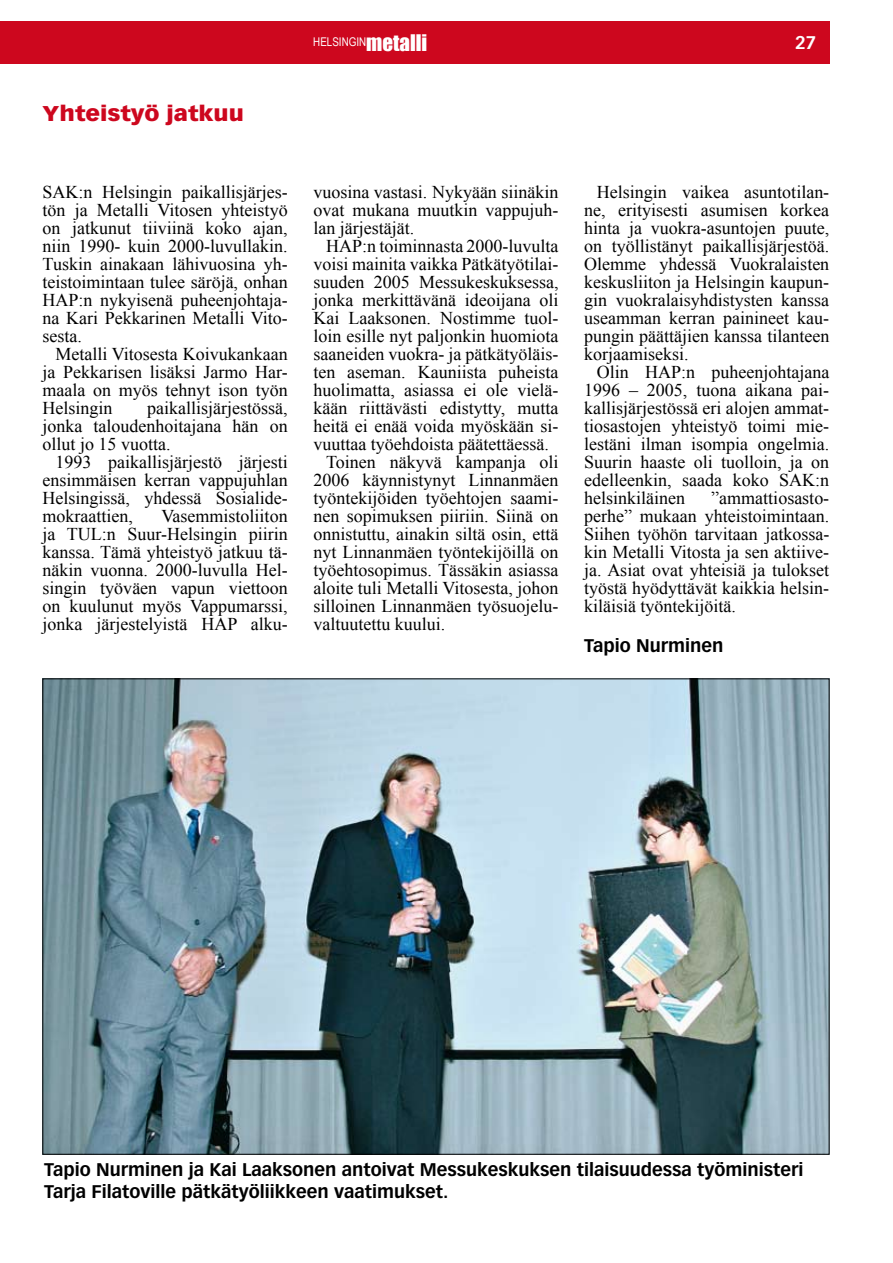
<style>
.page{position:relative;width:893px;height:1263px;background:#fff}
.page>*{position:absolute;margin:0;border:0;box-sizing:border-box;transform-origin:0 0}
.t1{font:900 21px "Vectora LT Std";color:#cd071e;scale:1.11 1}
.t2{font:18px/18px "Times New Roman";color:#000;text-align:justify}
.t3{font:700 18px/21.6px "Vectora LT Std";color:#000}
.t4{font:700 18px "Vectora LT Std";color:#fff}
.t5{font:12px "Arial Narrow";color:#fff}
.s1{font-family:"Impact";font-size:21px}
</style>
<div class="page">
<div style="left:0;top:21px;width:829px;height:43px;background:#cd071e"></div>
<img style="left:45px;top:681px;width:782px;height:471px">
<p class="t1" style="left:43px;top:100px;width:183px">Yhteistyö jatkuu</p>
<p class="t2" style="left:43px;top:183px;width:247px">SAK:n Helsingin paikallisjärjes&shy;tön ja Metalli Vitosen yhteistyö on jatkunut tiiviinä koko ajan, niin 1990- kuin 2000-luvullakin.<br>Tuskin ainakaan lähivuosina yh&shy;teistoimintaan tulee säröjä, onhan HAP:n nykyisenä puheenjohtaja&shy;na Kari Pekkarinen Metalli Vito&shy;sesta.</p>
<p class="t2" style="left:43px;top:345px;width:247px;text-indent:13px">Metalli Vitosesta Koivukankaan ja Pekkarisen lisäksi Jarmo Har&shy;maala on myös tehnyt ison työn Helsingin</p>
<p class="t2" style="left:43px;top:399px;width:247px;text-indent:105px">paikallisjärjestössä, jonka taloudenhoitajana hän on ollut jo 15 vuotta.</p>
<p class="t2" style="left:43px;top:453px;width:247px;text-indent:13px">1993 paikallisjärjestö järjesti ensimmäisen kerran vappujuhlan Helsingissä, yhdessä Sosialide&shy;mokraattien,</p>
<p class="t2" style="left:43px;top:507px;width:247px;text-indent:119px">Vasemmistoliiton ja TUL:n Suur-Helsingin piirin kanssa. Tämä yhteistyö jatkuu tä&shy;näkin vuonna. 2000-luvulla Hel&shy;singin työväen vapun viettoon on kuulunut myös Vappumarssi, jonka järjestelyistä HAP alku-</p>
<p class="t5" style="left:313px;top:33px;width:116px">HELSINGIN<span class="s1">metalli</span></p>
<p class="t4" style="left:795px;top:32px;width:23px">27</p>
<p class="t2" style="left:313px;top:183px;width:247px">vuosina vastasi. Nykyään siinäkin ovat mukana muutkin vappujuh&shy;lan järjestäjät.</p>
<p class="t2" style="left:326px;top:237px;width:234px">HAP:n toiminnasta 2000-luvulta</p>
<p class="t2" style="left:313px;top:255px;width:247px">voisi mainita vaikka Pätkätyötilai-</p>
<p class="t2" style="left:313px;top:273px;width:247px">suuden 2005 Messukeskuksessa,</p>
<p class="t2" style="left:313px;top:291px;width:247px">jonka merkittävänä ideoijana oli</p>
<p class="t2" style="left:313px;top:309px;width:247px">Kai Laaksonen. Nostimme tuol-</p>
<p class="t2" style="left:313px;top:327px;width:247px">loin esille nyt paljonkin huomiota</p>
<p class="t2" style="left:313px;top:345px;width:247px">saaneiden vuokra- ja pätkätyöläis-</p>
<p class="t2" style="left:313px;top:363px;width:247px">ten aseman. Kauniista puheista</p>
<p class="t2" style="left:313px;top:381px;width:247px">huolimatta, asiassa ei ole vielä-</p>
<p class="t2" style="left:313px;top:399px;width:247px">kään riittävästi edistytty, mutta</p>
<p class="t2" style="left:313px;top:417px;width:247px">heitä ei enää voida myöskään si-</p>
<p class="t2" style="left:313px;top:435px;width:237px">vuuttaa työehdoista päätettäessä.</p>
<p class="t2" style="left:326px;top:453px;width:234px">Toinen näkyvä kampanja oli</p>
<p class="t2" style="left:313px;top:471px;width:247px">2006 käynnistynyt Linnanmäen</p>
<p class="t2" style="left:313px;top:489px;width:247px">työntekijöiden työehtojen saami-</p>
<p class="t2" style="left:313px;top:507px;width:247px">nen sopimuksen piiriin. Siinä on</p>
<p class="t2" style="left:313px;top:525px;width:247px">onnistuttu, ainakin siltä osin, että</p>
<p class="t2" style="left:313px;top:543px;width:247px">nyt Linnanmäen työntekijöillä on</p>
<p class="t2" style="left:313px;top:561px;width:247px">työehtosopimus. Tässäkin asiassa</p>
<p class="t2" style="left:313px;top:579px;width:247px">aloite tuli Metalli Vitosesta, johon</p>
<p class="t2" style="left:313px;top:597px;width:247px">silloinen Linnanmäen työsuojelu-</p>
<p class="t2" style="left:313px;top:615px;width:134px">valtuutettu kuului.</p>
<p class="t2" style="left:584px;top:183px;width:247px;text-indent:13px">Helsingin vaikea asuntotilan&shy;ne, erityisesti asumisen korkea hinta ja vuokra-asuntojen puute, on työllistänyt paikallisjärjestöä.<br>Olemme yhdessä Vuokralaisten keskusliiton ja Helsingin kaupun&shy;gin vuokralaisyhdistysten kanssa useamman kerran painineet kau&shy;pungin päättäjien kanssa tilanteen korjaamiseksi.</p>
<p class="t2" style="left:584px;top:363px;width:247px;text-indent:13px">Olin HAP:n puheenjohtajana 1996 – 2005, tuona aikana pai&shy;kallisjärjestössä eri alojen ammat&shy;tiosastojen yhteistyö toimi mie&shy;lestäni ilman isompia ongelmia.<br>Suurin haaste oli tuolloin, ja on edelleenkin, saada koko SAK:n helsinkiläinen</p>
<p class="t2" style="left:584px;top:489px;width:247px;text-indent:127px">”ammattiosasto&shy;perhe” mukaan yhteistoimintaan.<br>Siihen työhön tarvitaan jatkossa&shy;kin Metalli Vitosta ja sen aktiive&shy;ja. Asiat ovat yhteisiä ja tulokset työstä hyödyttävät kaikkia helsin&shy;kiläisiä työntekijöitä.</p>
<p class="t3" style="left:584px;top:634px;width:141px">Tapio Nurminen</p>
<p class="t3" style="left:44px;top:1159px;width:761px">Tapio Nurminen ja Kai Laaksonen antoivat Messukeskuksen tilaisuudessa työministeri<br>Tarja Filatoville pätkätyöliikkeen vaatimukset.</p>
</div>
